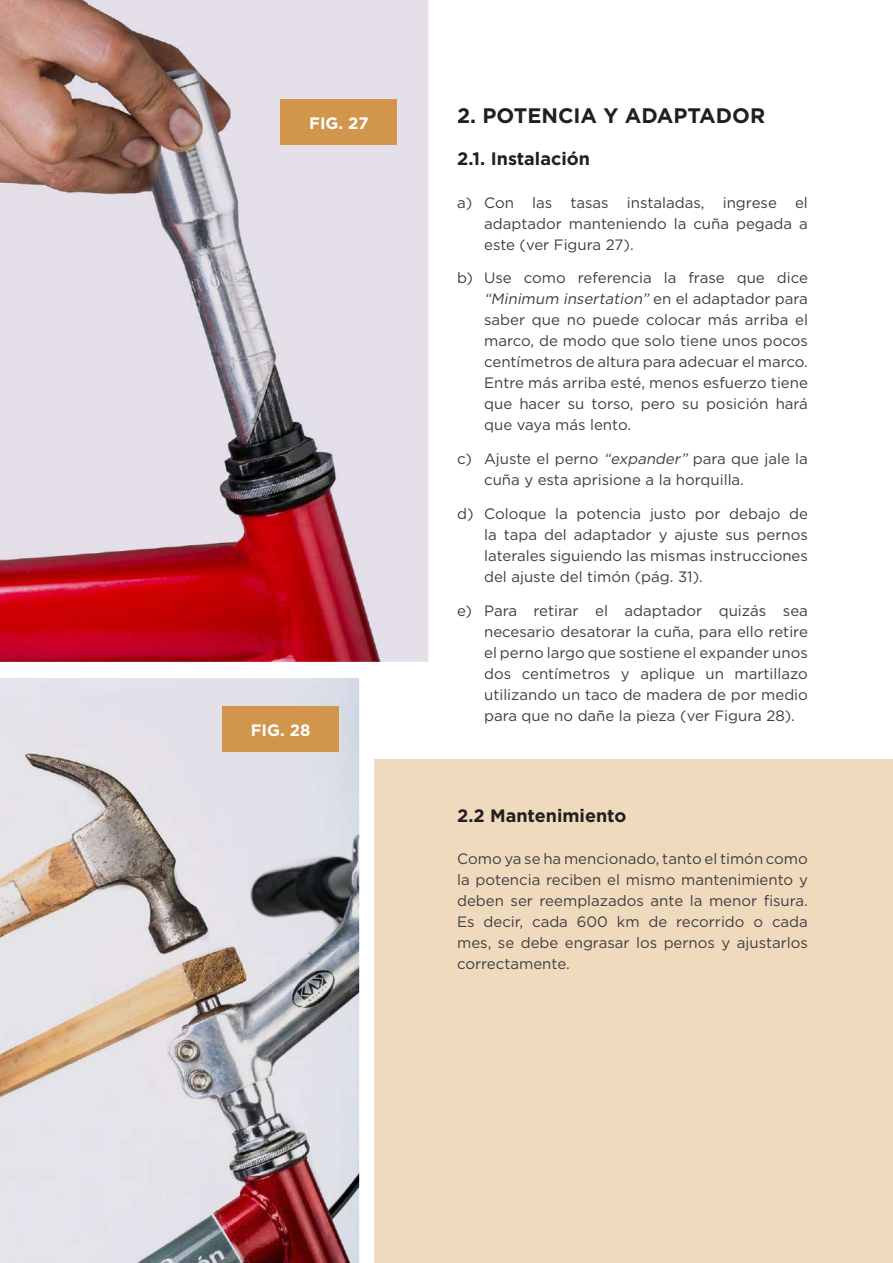
<style>
.page{position:relative;width:893px;height:1263px;background:#fff}
.page>*{position:absolute;margin:0;border:0;box-sizing:border-box;transform-origin:0 0}
.t1{font:700 21px "Gotham";color:#231f20}
.t2{font:700 18px "Gotham";color:#231f20}
.t3{font:700 16.5px "Gotham";color:#fff}
.t4{font:15px/21px "Gotham";color:#3e3e3f;text-align:justify}
.s1{font-style:italic}
</style>
<div class="page">
<div style="left:85px;top:759px;width:808px;height:504px;background:#f0dabe"></div>
<img style="left:0;top:0;width:429px;height:662px">
<img style="left:0;top:678px;width:374px;height:585px">
<div style="left:281px;top:99px;width:116px;height:46px;background:#d1954c"></div>
<div style="left:222px;top:706px;width:117px;height:45px;background:#d1954c"></div>
<p class="t3" style="left:309px;top:112px;width:61px">FIG. 27</p>
<p class="t3" style="left:251px;top:719px;width:61px">FIG. 28</p>
<h1 class="t1" style="left:457px;top:102px;width:310px">2. POTENCIA Y ADAPTADOR</h1>
<p class="t2" style="left:457px;top:147px;width:134px">2.1. Instalación</p>
<p class="t4" style="left:484px;top:191px;width:325px;text-indent:-27px">a) Con las tasas instaladas, ingrese el adaptador manteniendo la cuña pegada a este (ver Figura 27).</p>
<p class="t4" style="left:484px;top:267px;width:325px;text-indent:-27px">b) Use como referencia la frase que dice <span class="s1">“Minimum insertation”</span> e n e l a d a p t a d o r p a ra saber que no puede colocar más arriba el marco, de modo que solo tiene unos pocos centímetros de altura para adecuar el marco.<br>Entre más arriba esté, menos esfuerzo tiene que hacer su torso, pero su posición hará que vaya más lento.</p>
<p class="t4" style="left:484px;top:448px;width:325px;text-indent:-27px">c) Ajuste el perno <span class="s1">“expander”</span> para que jale la cuña y esta aprisione a la horquilla.</p>
<p class="t4" style="left:484px;top:503px;width:325px;text-indent:-27px">d) Coloque la potencia justo por debajo de la tapa del adaptador y ajuste sus pernos laterales siguiendo las mismas instrucciones del ajuste del timón (pág. 31).</p>
<p class="t4" style="left:484px;top:600px;width:325px;text-indent:-27px">e) Para retirar el adaptador quizás sea necesario desatorar la cuña, para ello retire el perno largo que sostiene el expander unos dos centímetros y aplique un martillazo utilizando un taco de madera de por medio para que no dañe la pieza (ver Figura 28).</p>
<p class="t2" style="left:457px;top:804px;width:171px">2.2 Mantenimiento</p>
<p class="t4" style="left:457px;top:848px;width:352px">Como ya se ha mencionado, tanto el timón como la potencia reciben el mismo mantenimiento y deben ser reemplazados ante la menor fisura.<br>Es decir, cada 600 km de recorrido o cada mes, se debe engrasar los pernos y ajustarlos correctamente.</p>
</div>
